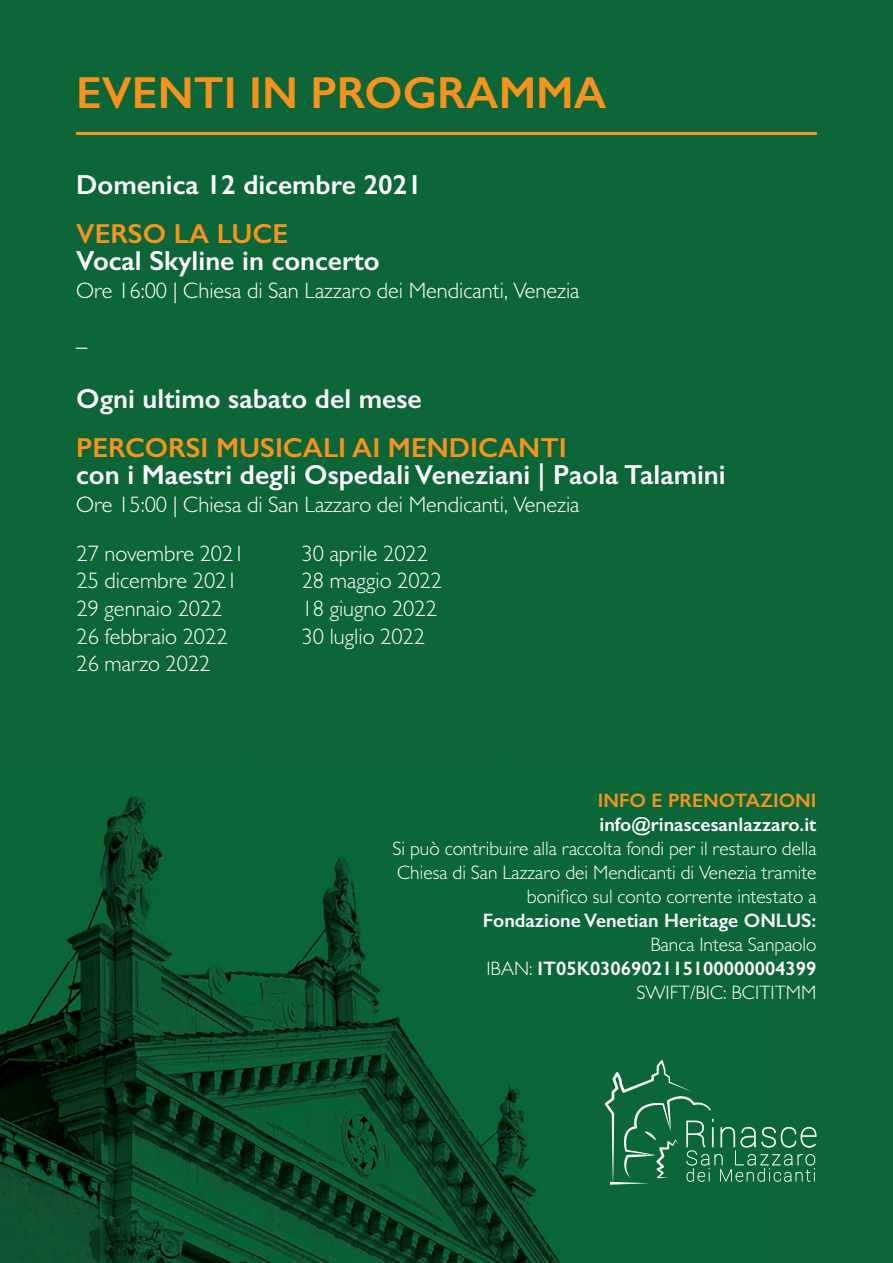
<style>
.page{position:relative;width:893px;height:1263px;background:#0c6638}
.page>*{position:absolute;margin:0;border:0;box-sizing:border-box;transform-origin:0 0}
.t1{font:600 45px "Gill Sans";color:#f7931d}
.t2{font:600 27.6px "Gill Sans";color:#fff}
.t3{font:600 27.6px "Gill Sans";color:#f7931d}
.t4{font:300 22.5px/27.6px "Gill Sans";color:#fff}
.t5{font:300 19.5px/24px "Gill Sans";color:#fff;text-align:right}
.t6{font:600 19.5px "Gill Sans";color:#fff}
.t7{font:600 19.5px "Gill Sans";color:#f7931d}
.s1{font-weight:600}
</style>
<div class="page">
<img style="left:0;top:795px;width:605px;height:468px">
<svg style="left:605px;top:1060px;width:211px;height:126px"></svg>
<hr style="left:76px;top:133px;width:740px;height:2px;background:#f7931d">
<h1 class="t1" style="left:76px;top:66px;width:532px">EVENTI IN PROGRAMMA</h1>
<p class="t2" style="left:76px;top:168px;width:347px">Domenica 12 dicembre 2021</p>
<p class="t3" style="left:76px;top:217px;width:214px">VERSO LA LUCE</p>
<p class="t2" style="left:76px;top:244px;width:305px">Vocal Skyline in concerto</p>
<p class="t4" style="left:76px;top:266px;width:505px;line-height:48.3px">Ore 16:00 | Chiesa di San Lazzaro dei Mendicanti, Venezia _</p>
<p class="t2" style="left:76px;top:382px;width:347px">Ogni ultimo sabato del mese</p>
<p class="t3" style="left:76px;top:431px;width:492px">PERCORSI MUSICALI AI MENDICANTI</p>
<p class="t2" style="left:76px;top:458px;width:651px">con i Maestri degli Ospedali Veneziani | Paola Talamini</p>
<p class="t4" style="left:76px;top:490px;width:505px">Ore 15:00 | Chiesa di San Lazzaro dei Mendicanti, Venezia</p>
<p class="t4" style="left:77px;top:539px;width:170px">27 novembre 2021<br>25 dicembre 2021<br>29 gennaio 2022<br>26 febbraio 2022<br>26 marzo 2022</p>
<p class="t4" style="left:302px;top:539px;width:142px">30 aprile 2022<br>28 maggio 2022<br>18 giugno 2022<br>30 luglio 2022</p>
<p class="t7" style="left:598px;top:788px;width:220px">INFO E PRENOTAZIONI</p>
<p class="t6" style="left:599px;top:813px;width:218px">info@rinascesanlazzaro.it</p>
<p class="t5" style="left:393px;top:836px;width:425px">Si può contribuire alla raccolta fondi per il restauro della<br>Chiesa di San Lazzaro dei Mendicanti di Venezia tramite bonifico sul conto corrente intestato a</p>
<p class="t6" style="left:483px;top:909px;width:335px">Fondazione Venetian Heritage ONLUS:</p>
<p class="t5" style="left:486px;top:932px;width:332px">Banca Intesa Sanpaolo<br>IBAN: <span class="s1">IT05K0306902115100000004399<br></span>SWIFT/BIC: BCITITMM</p>
</div>
